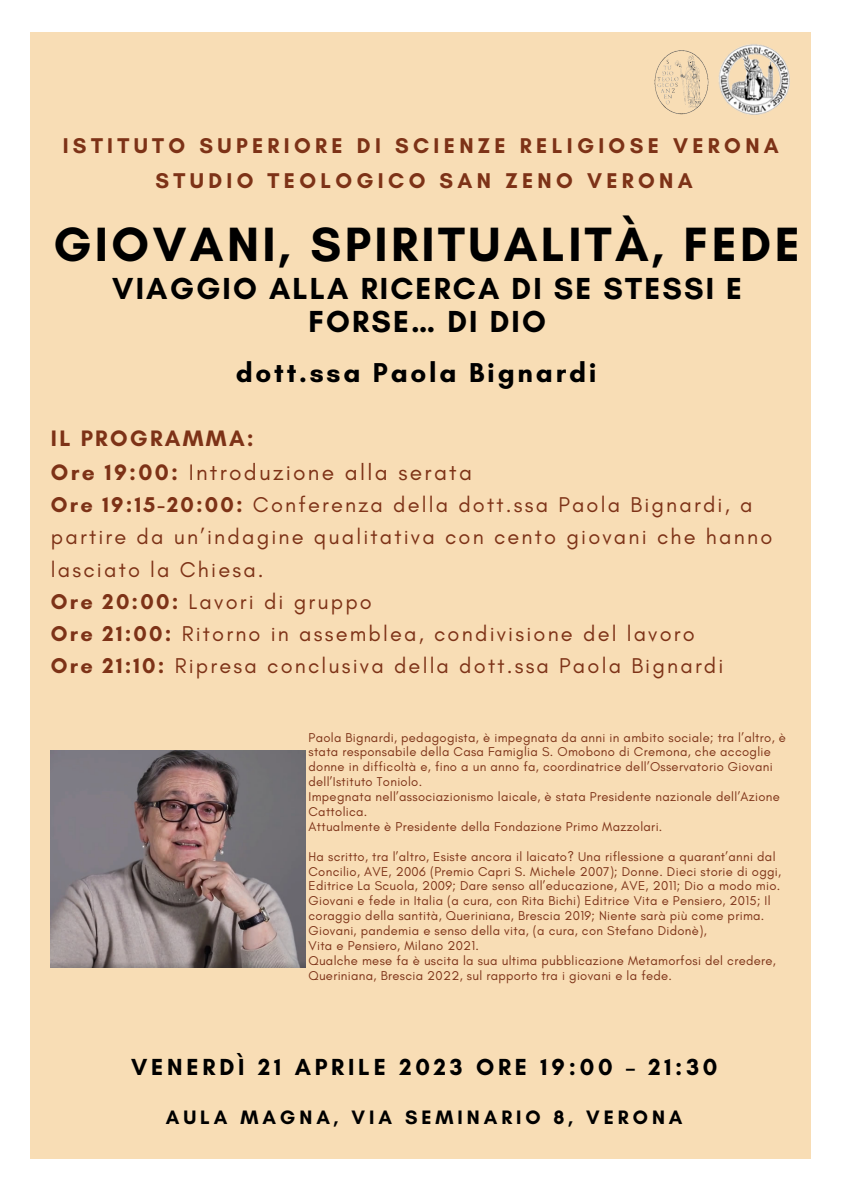
<style>
.page{position:relative;width:842px;height:1191px;background:#fff}
.page>*{position:absolute;margin:0;border:0;box-sizing:border-box;transform-origin:0 0}
.t1{font:700 49px "Glacial Indifference";letter-spacing:.07em;color:#000}
.t2{font:700 31px/33.7px "Glacial Indifference";letter-spacing:.07em;color:#000;text-align:center}
.t3{font:700 27.8px "Glacial Indifference";letter-spacing:.1em;color:#000}
.t4{font:700 23.7px "Glacial Indifference";letter-spacing:.16em;color:#000}
.t5{font:22.8px/33.7px "Glacial Indifference";letter-spacing:.1em;color:#7d3217}
.t6{font:21.8px/32.2px "Glacial Indifference";letter-spacing:.1em;color:#7d3217}
.t7{font:700 21.7px "Glacial Indifference";letter-spacing:.2em;color:#7d3217}
.t8{font:700 19.8px "Glacial Indifference";letter-spacing:.2em;color:#000}
.t9{font:13px/14.9px "Glacial Indifference";letter-spacing:.025em;color:#7d3217}
.s1{font-weight:700}
</style>
<div class="page">
<div style="left:31px;top:32px;width:780px;height:1126px;background:#f8ddb5"></div>
<img style="left:723px;top:44px;width:67px;height:71px">
<img style="left:654px;top:50px;width:69px;height:65px">
<img style="left:51px;top:750px;width:254px;height:217px">
<h3 class="t7" style="left:63px;top:132px;width:718px">ISTITUTO SUPERIORE DI SCIENZE RELIGIOSE VERONA</h3>
<h3 class="t7" style="left:156px;top:168px;width:539px">STUDIO TEOLOGICO SAN ZENO VERONA</h3>
<h1 class="t1" style="left:53px;top:214px;width:748px">GIOVANI, SPIRITUALITÀ, FEDE</h1>
<h2 class="t2" style="left:112px;top:271px;width:631px">VIAGGIO ALLA RICERCA DI SE STESSI E<br>FORSE… DI DIO</h2>
<h3 class="t3" style="left:236px;top:355px;width:362px">dott.ssa Paola Bignardi</h3>
<h3 class="t5" style="left:51px;top:421px;width:423px"><span class="s1">IL PROGRAMMA:<br>Ore 19:00:</span> Introduzione alla serata</h3>
<p class="t6" style="left:51px;top:488px;width:723px"><span class="s1">Ore 19:15-20:00:</span> Conferenza della dott.ssa Paola Bignardi, a partire da un’indagine qualitativa con cento giovani che hanno lasciato la Chiesa.<br><span class="s1">Ore 20:00:</span> Lavori di gruppo<br><span class="s1">Ore 21:00:</span> Ritorno in assemblea, condivisione del lavoro<br><span class="s1">Ore 21:10:</span> Ripresa conclusiva della dott.ssa Paola Bignardi</p>
<p class="t9" style="left:308px;top:729px;width:479px">Paola Bignardi, pedagogista, è impegnata da anni in ambito sociale; tra l’altro, è stata responsabile della Casa Famiglia S. Omobono di Cremona, che accoglie donne in difficoltà e, fino a un anno fa, coordinatrice dell’Osservatorio Giovani dell’Istituto Toniolo.<br>Impegnata nell’associazionismo laicale, è stata Presidente nazionale dell’Azione Cattolica.<br>Attualmente è Presidente della Fondazione Primo Mazzolari.</p>
<p class="t9" style="left:308px;top:848px;width:474px">Ha scritto, tra l’altro, Esiste ancora il laicato? Una riflessione a quarant’anni dal Concilio, AVE, 2006 (Premio Capri S. Michele 2007); Donne. Dieci storie di oggi, Editrice La Scuola, 2009; Dare senso all’educazione, AVE, 2011; Dio a modo mio.<br>Giovani e fede in Italia (a cura, con Rita Bichi) Editrice Vita e Pensiero, 2015; Il coraggio della santità, Queriniana, Brescia 2019; Niente sarà più come prima.<br>Giovani, pandemia e senso della vita, (a cura, con Stefano Didonè),<br>Vita e Pensiero, Milano 2021.<br>Qualche mese fa è uscita la sua ultima pubblicazione Metamorfosi del credere, Queriniana, Brescia 2022, sul rapporto tra i giovani e la fede.</p>
<h3 class="t4" style="left:131px;top:1052px;width:588px">VENERDÌ 21 APRILE 2023 ORE 19:00 – 21:30</h3>
<h3 class="t8" style="left:166px;top:1104px;width:518px">AULA MAGNA, VIA SEMINARIO 8, VERONA</h3>
</div>
